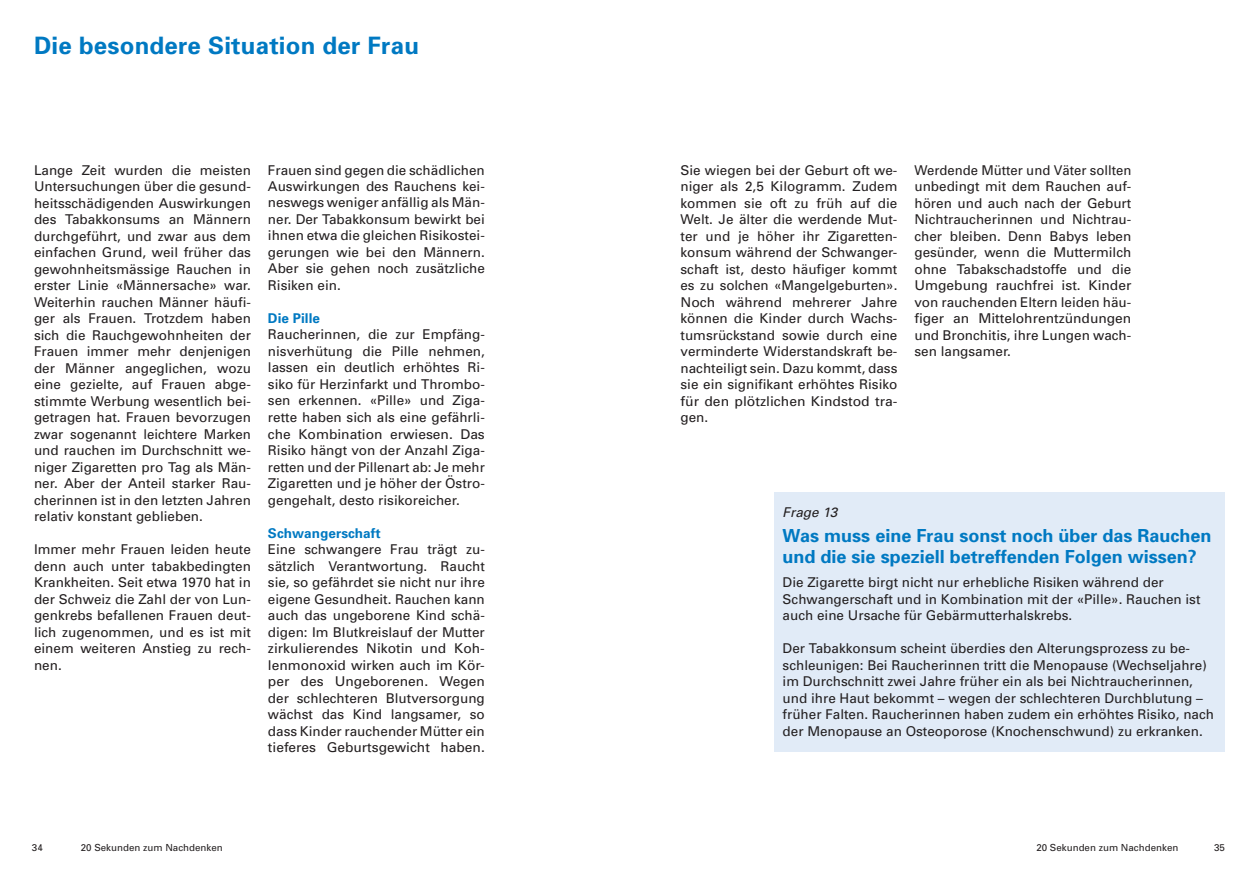
<style>
.page{position:relative;width:1259px;height:893px;background:#fff}
.page>*{position:absolute;margin:0;border:0;box-sizing:border-box;transform-origin:0 0}
.t1{font:700 24px "Univers";letter-spacing:.01em;color:#0079c2}
.t2{font:700 18px/21px "Univers";color:#0079c2}
.t3{font:13.5px/16.5px "Univers";color:#231f20;text-align:justify}
.t4{font:700 13.5px "Univers";letter-spacing:.005em;color:#0079c2}
.t5{font:italic 13.5px "Univers";color:#231f20}
.t6{font:9.75px "Univers";color:#231f20}
</style>
<div class="page">
<div style="left:774px;top:492px;width:450px;height:260px;background:#e1ebf7"></div>
<h1 class="t1" style="left:34px;top:30px;width:386px">Die besondere Situation der Frau</h1>
<p class="t3" style="left:34px;top:161px;width:218px">Lange Zeit wurden die meisten Untersuchungen über die gesund&shy;heitsschädigenden Auswirkungen des Tabakkonsums an Männern durchgeführt, und zwar aus dem einfachen Grund, weil früher das gewohnheitsmässige Rauchen in erster Linie «Männersache» war.<br>Weiterhin rauchen Männer häufi&shy;ger als Frauen. Trotzdem haben sich die Rauchgewohnheiten der Frauen immer mehr denjenigen der Männer angeglichen, wozu eine gezielte, auf Frauen abge&shy;stimmte Werbung wesentlich bei&shy;getragen hat. Frauen bevorzugen zwar sogenannt leichtere Marken und rauchen im Durchschnitt we&shy;niger Zigaretten pro Tag als Män&shy;ner. Aber der Anteil starker Rau&shy;cherinnen ist in den letzten Jahren relativ konstant geblieben.</p>
<p class="t3" style="left:34px;top:541px;width:218px">Immer mehr Frauen leiden heute denn auch unter tabakbedingten Krankheiten. Seit etwa 1970 hat in der Schweiz die Zahl der von Lun&shy;genkrebs befallenen Frauen deut&shy;lich zugenommen, und es ist mit einem weiteren Anstieg zu rech&shy;nen.</p>
<p class="t3" style="left:268px;top:161px;width:218px">Frauen sind gegen die schädlichen Auswirkungen des Rauchens kei&shy;neswegs weniger anfällig als Män&shy;ner. Der Tabakkonsum bewirkt bei ihnen etwa die gleichen Risikostei&shy;gerungen wie bei den Männern.<br>Aber sie gehen noch zusätzliche Risiken ein.</p>
<p class="t4" style="left:268px;top:309px;width:54px">Die Pille</p>
<p class="t3" style="left:268px;top:326px;width:218px">Raucherinnen, die zur Empfäng&shy;nisverhütung die Pille nehmen, lassen ein deutlich erhöhtes Ri&shy;siko für Herzinfarkt und Thrombo&shy;sen erkennen. «Pille» und Ziga&shy;rette haben sich als eine gefährli&shy;che Kombination erwiesen. Das Risiko hängt von der Anzahl Ziga&shy;retten und der Pillenart ab: Je mehr Zigaretten und je höher der Östro&shy;gengehalt, desto risikoreicher.</p>
<p class="t4" style="left:268px;top:524px;width:114px">Schwangerschaft</p>
<p class="t3" style="left:268px;top:541px;width:218px">Eine schwangere Frau trägt zu&shy;sätzlich Verantwortung. Raucht sie, so gefährdet sie nicht nur ihre eigene Gesundheit. Rauchen kann auch das ungeborene Kind schä&shy;digen: Im Blutkreislauf der Mutter zirkulierendes Nikotin und Koh&shy;lenmonoxid wirken auch im Kör&shy;per des Ungeborenen. Wegen der schlechteren Blutversorgung wächst das Kind langsamer, so dass Kinder rauchender Mütter ein tieferes Geburtsgewicht haben.</p>
<p class="t3" style="left:680px;top:161px;width:218px">Sie wiegen bei der Geburt oft we&shy;niger als 2,5 Kilogramm. Zudem kommen sie oft zu früh auf die Welt. Je älter die werdende Mut&shy;ter und je höher ihr Zigaretten&shy;konsum während der Schwanger&shy;schaft ist, desto häufiger kommt es zu solchen «Mangelgeburten».<br>Noch während mehrerer Jahre können die Kinder durch Wachs&shy;tumsrückstand sowie durch eine verminderte Widerstandskraft be&shy;nachteiligt sein. Dazu kommt, dass sie ein signifikant erhöhtes Risiko für den plötzlichen Kindstod tra&shy;gen.</p>
<p class="t3" style="left:914px;top:161px;width:218px">Werdende Mütter und Väter sollten unbedingt mit dem Rauchen auf&shy;hören und auch nach der Geburt Nichtraucherinnen und Nichtrau&shy;cher bleiben. Denn Babys leben gesünder, wenn die Muttermilch ohne Tabakschadstoffe und die Umgebung rauchfrei ist. Kinder von rauchenden Eltern leiden häu&shy;figer an Mittelohrentzündungen und Bronchitis, ihre Lungen wach&shy;sen langsamer.</p>
<p class="t5" style="left:782px;top:504px;width:56px">Frage 13</p>
<h2 class="t2" style="left:782px;top:525px;width:430px">Was muss eine Frau sonst noch über das Rauchen und die sie speziell betreffenden Folgen wissen?</h2>
<p class="t3" style="left:782px;top:574px;width:419px;text-align:left">Die Zigarette birgt nicht nur erhebliche Risiken während der<br>Schwangerschaft und in Kombination mit der «Pille». Rauchen ist auch eine Ursache für Gebärmutterhalskrebs.</p>
<p class="t3" style="left:782px;top:640px;width:433px;text-align:left">Der Tabakkonsum scheint überdies den Alterungsprozess zu be&shy;schleunigen: Bei Raucherinnen tritt die Menopause (Wechseljahre) im Durchschnitt zwei Jahre früher ein als bei Nichtraucherinnen, und ihre Haut bekommt – wegen der schlechteren Durchblutung – früher Falten. Raucherinnen haben zudem ein erhöhtes Risiko, nach der Menopause an Osteoporose (Knochenschwund) zu erkranken.</p>
<p class="t6" style="left:32px;top:842px;width:12px">34</p>
<p class="t6" style="left:81px;top:842px;width:143px">20 Sekunden zum Nachdenken</p>
<p class="t6" style="left:1036px;top:842px;width:143px">20 Sekunden zum Nachdenken</p>
<p class="t6" style="left:1214px;top:842px;width:12px">35</p>
</div>
